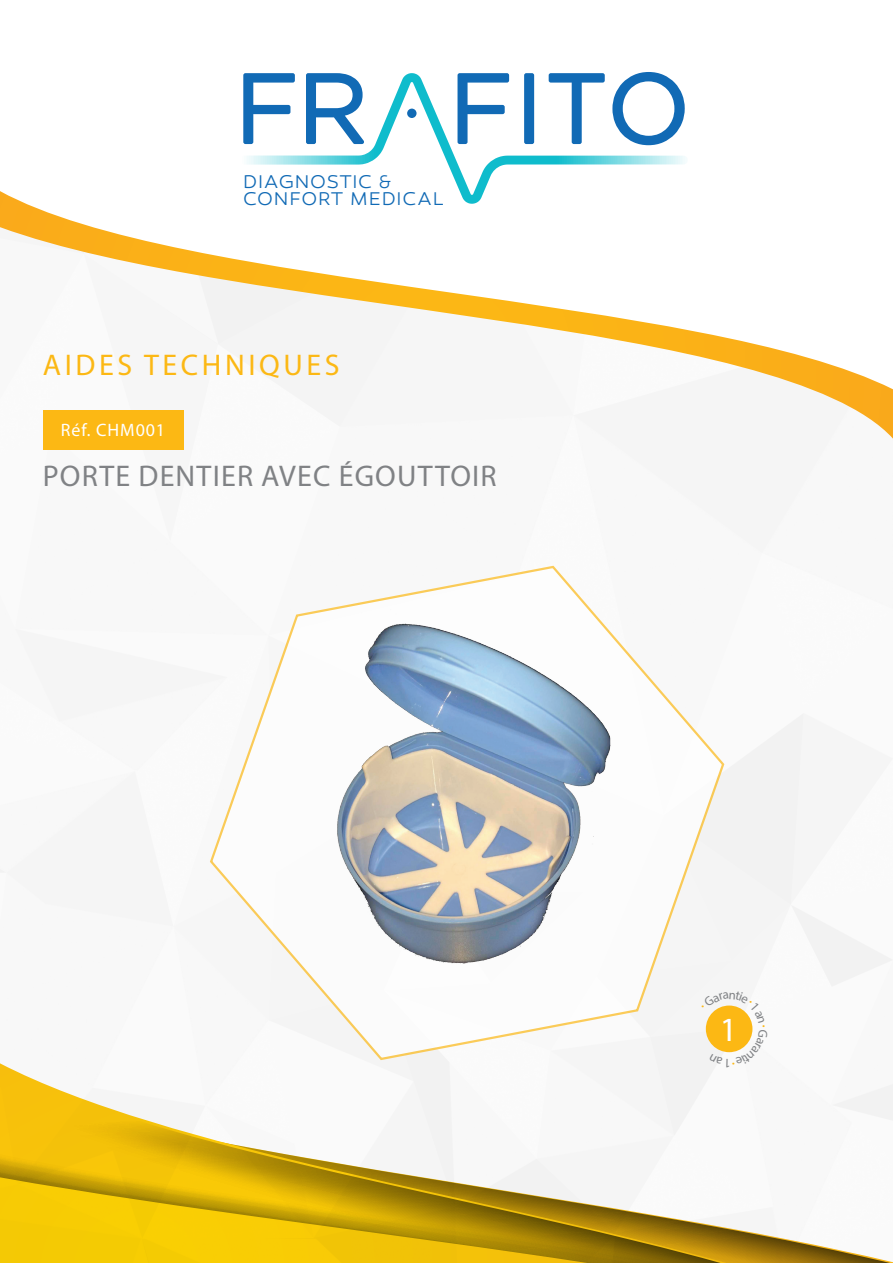
<style>
.page{position:relative;width:893px;height:1263px;background:#fff}
.page>*{position:absolute;margin:0;border:0;box-sizing:border-box;transform-origin:0 0}
.t1{font:33.9px "Myriad Pro";color:#fff}
.t2{font:30px "Myriad Pro";letter-spacing:.04em;color:#808285}
.t3{font:30px "Myriad Pro";letter-spacing:.12em;color:#fcb814}
.t4{font:18.75px/17.1px "Canaro Light DEMO";letter-spacing:.045em;color:#116ab5}
.t5{font:18px "Myriad Pro";letter-spacing:.05em;color:#fff}
</style>
<div class="page">
<img style="left:0;top:439px;width:893px;height:824px">
<svg style="left:209px;top:564px;width:517px;height:498px"></svg>
<img style="left:324px;top:609px;width:304px;height:382px">
<svg style="left:0;top:191px;width:893px;height:248px"></svg>
<div style="left:43px;top:411px;width:140px;height:39px;background:#fcb814"></div>
<svg style="left:240px;top:73px;width:448px;height:131px"></svg>
<div style="left:407px;top:109px;width:10px;height:9px;background:#116ab5;border-radius:50%"></div>
<svg style="left:702px;top:992px;width:66px;height:75px"></svg>
<p class="t4" style="left:243px;top:174px;width:202px">DIAGNOSTIC &amp;<br>CONFORT MEDICAL</p>
<p class="t3" style="left:43px;top:347px;width:298px">AIDES TECHNIQUES</p>
<p class="t5" style="left:61px;top:419px;width:106px">Réf. CHM001</p>
<p class="t2" style="left:43px;top:458px;width:455px">PORTE DENTIER AVEC ÉGOUTTOIR</p>
<p class="t1" style="left:720px;top:1009px;width:19px">1</p>
</div>
